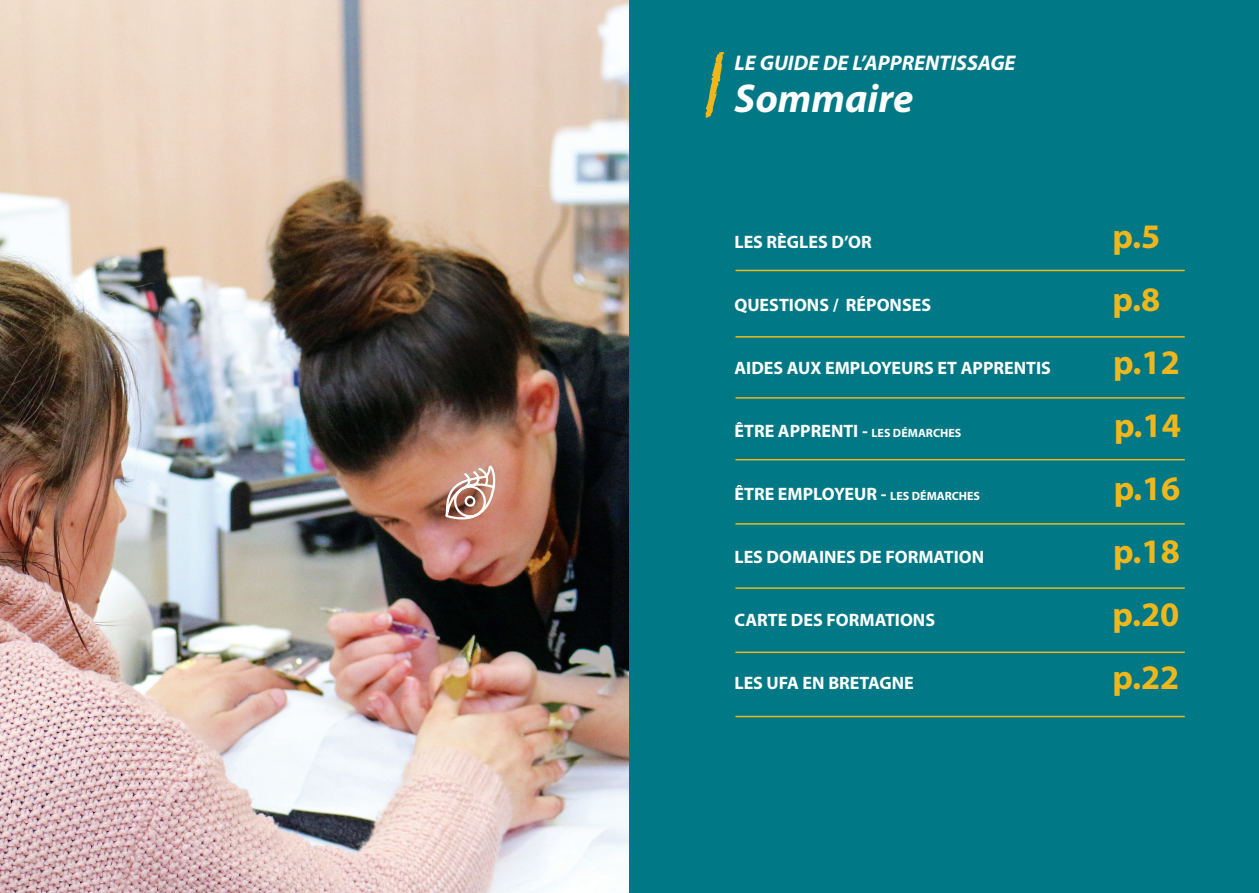
<style>
.page{position:relative;width:1259px;height:893px;background:#fff}
.page>*{position:absolute;margin:0;border:0;box-sizing:border-box;transform-origin:0 0}
.t1{font:italic 700 40.35px "Myriad Pro";color:#fff}
.t2{font:700 34.5px "Myriad Pro";color:#f0b71c}
.t3{font:italic 700 21.3px "Myriad Pro";color:#fff}
.t4{font:700 18px "Myriad Pro";color:#fff}
.s1{font-size:12px}
</style>
<div class="page">
<img style="left:0;top:0;width:629px;height:893px">
<svg style="left:444px;top:459px;width:52px;height:70px"></svg>
<div style="left:629px;top:0;width:630px;height:893px;background:#007885"></div>
<svg style="left:705px;top:51px;width:19px;height:68px"></svg>
<hr style="left:736px;top:270px;width:448px;height:1px;background:#f0b71c">
<hr style="left:736px;top:336px;width:448px;height:2px;background:#f0b71c">
<hr style="left:736px;top:397px;width:448px;height:2px;background:#f0b71c">
<hr style="left:736px;top:459px;width:448px;height:1px;background:#f0b71c">
<hr style="left:736px;top:523px;width:448px;height:2px;background:#f0b71c">
<hr style="left:736px;top:587px;width:448px;height:2px;background:#f0b71c">
<hr style="left:736px;top:652px;width:448px;height:1px;background:#f0b71c">
<hr style="left:736px;top:716px;width:448px;height:1px;background:#f0b71c">
<p class="t3" style="left:734px;top:49px;width:283px">LE GUIDE DE L’APPRENTISSAGE</p>
<p class="t1" style="left:734px;top:73px;width:180px">Sommaire</p>
<p class="t4" style="left:734px;top:230px;width:139px">LES RÈGLES D’OR</p>
<p class="t2" style="left:1112px;top:214px;width:49px">p.5</p>
<p class="t4" style="left:734px;top:293px;width:198px">QUESTIONS / RÉPONSES</p>
<p class="t2" style="left:1112px;top:277px;width:49px">p.8</p>
<p class="t4" style="left:734px;top:356px;width:318px">AIDES AUX EMPLOYEURS ET APPRENTIS</p>
<p class="t2" style="left:1113px;top:340px;width:68px">p.12</p>
<p class="t4" style="left:734px;top:419px;width:228px">ÊTRE APPRENTI - <span class="s1">LES DÉMARCHES</span></p>
<p class="t2" style="left:1114px;top:403px;width:68px">p.14</p>
<p class="t4" style="left:734px;top:482px;width:247px">ÊTRE EMPLOYEUR - <span class="s1">LES DÉMARCHES</span></p>
<p class="t2" style="left:1113px;top:466px;width:68px">p.16</p>
<p class="t4" style="left:734px;top:545px;width:251px">LES DOMAINES DE FORMATION</p>
<p class="t2" style="left:1113px;top:529px;width:68px">p.18</p>
<p class="t4" style="left:734px;top:608px;width:202px">CARTE DES FORMATIONS</p>
<p class="t2" style="left:1112px;top:592px;width:68px">p.20</p>
<p class="t4" style="left:734px;top:671px;width:181px">LES UFA EN BRETAGNE</p>
<p class="t2" style="left:1112px;top:655px;width:68px">p.22</p>
</div>
